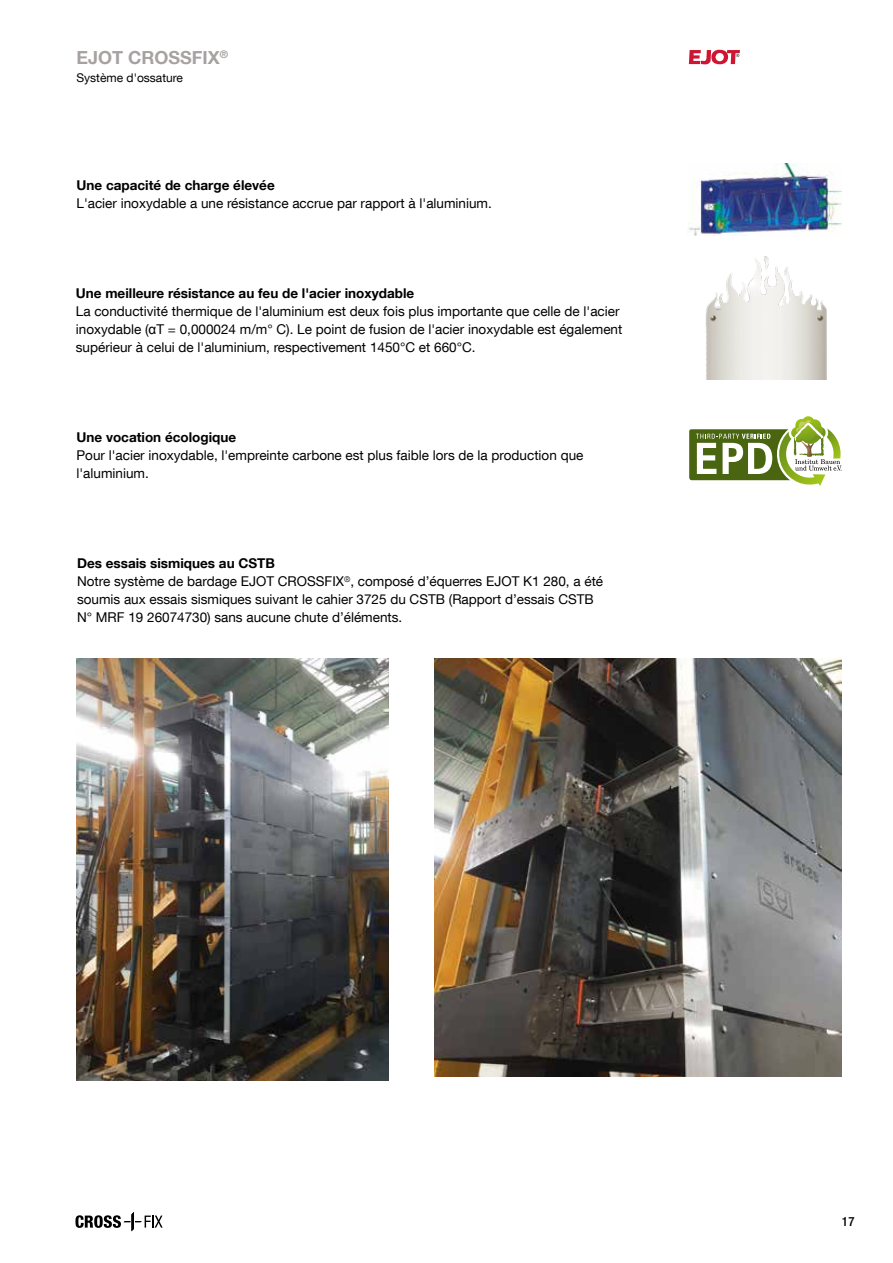
<style>
.page{position:relative;width:893px;height:1263px;background:#fff}
.page>*{position:absolute;margin:0;border:0;box-sizing:border-box;transform-origin:0 0}
.t1{font:700 18px "Helvetica Neue LT Com";color:#a7a2a1}
.t2{font:13.5px/18px "Helvetica Neue LT Com";color:#000}
.t3{font:700 13.5px "Helvetica Neue LT Com";color:#000}
.t4{font:500 condensed 12.75px "Helvetica Neue LT Com";color:#000}
.t5{font:12px "Helvetica Neue LT Com";color:#000}
.s1{font-family:"Arial"}
.s2{font-weight:700}
</style>
<div class="page">
<svg style="left:689px;top:50px;width:51px;height:14px"></svg>
<svg style="left:75px;top:1212px;width:88px;height:19px"></svg>
<img style="left:688px;top:163px;width:154px;height:72px">
<img style="left:706px;top:256px;width:121px;height:123px">
<svg style="left:689px;top:418px;width:153px;height:68px"></svg>
<img style="left:434px;top:658px;width:407px;height:418px">
<img style="left:77px;top:658px;width:311px;height:422px">
<h1 class="t1" style="left:77px;top:46px;width:153px">EJOT CROSSFIX<sup>®</sup></h1>
<p class="t5" style="left:77px;top:70px;width:108px">Système d'ossature</p>
<p class="t3" style="left:77px;top:177px;width:200px">Une capacité de charge élevée</p>
<p class="t2" style="left:77px;top:194px;width:417px">L'acier inoxydable a une résistance accrue par rapport à l'aluminium.</p>
<p class="t3" style="left:76px;top:285px;width:340px">Une meilleure résistance au feu de l'acier inoxydable</p>
<p class="t2" style="left:76px;top:302px;width:548px">La conductivité thermique de l'aluminium est deux fois plus importante que celle de l'acier inoxydable (<span class="s1">α</span>T = 0,000024 m/m° C). Le point de fusion de l'acier inoxydable est également supérieur à celui de l'aluminium, respectivement 1450°C et 660°C.</p>
<p class="t3" style="left:77px;top:429px;width:161px">Une vocation écologique</p>
<p class="t2" style="left:77px;top:446px;width:508px">Pour l'acier inoxydable, l'empreinte carbone est plus faible lors de la production que l'aluminium.</p>
<p class="t2" style="left:77px;top:554px;width:528px"><span class="s2">Des essais sismiques au CSTB<br></span>Notre système de bardage EJOT CROSSFIX<sup>®</sup>, composé d’équerres EJOT K1 280, a été soumis aux essais sismiques suivant le cahier 3725 du CSTB (Rapport d’essais CSTB N° MRF 19 26074730) sans aucune chute d’éléments.</p>
<p class="t4" style="left:842px;top:1214px;width:14px">17</p>
</div>
